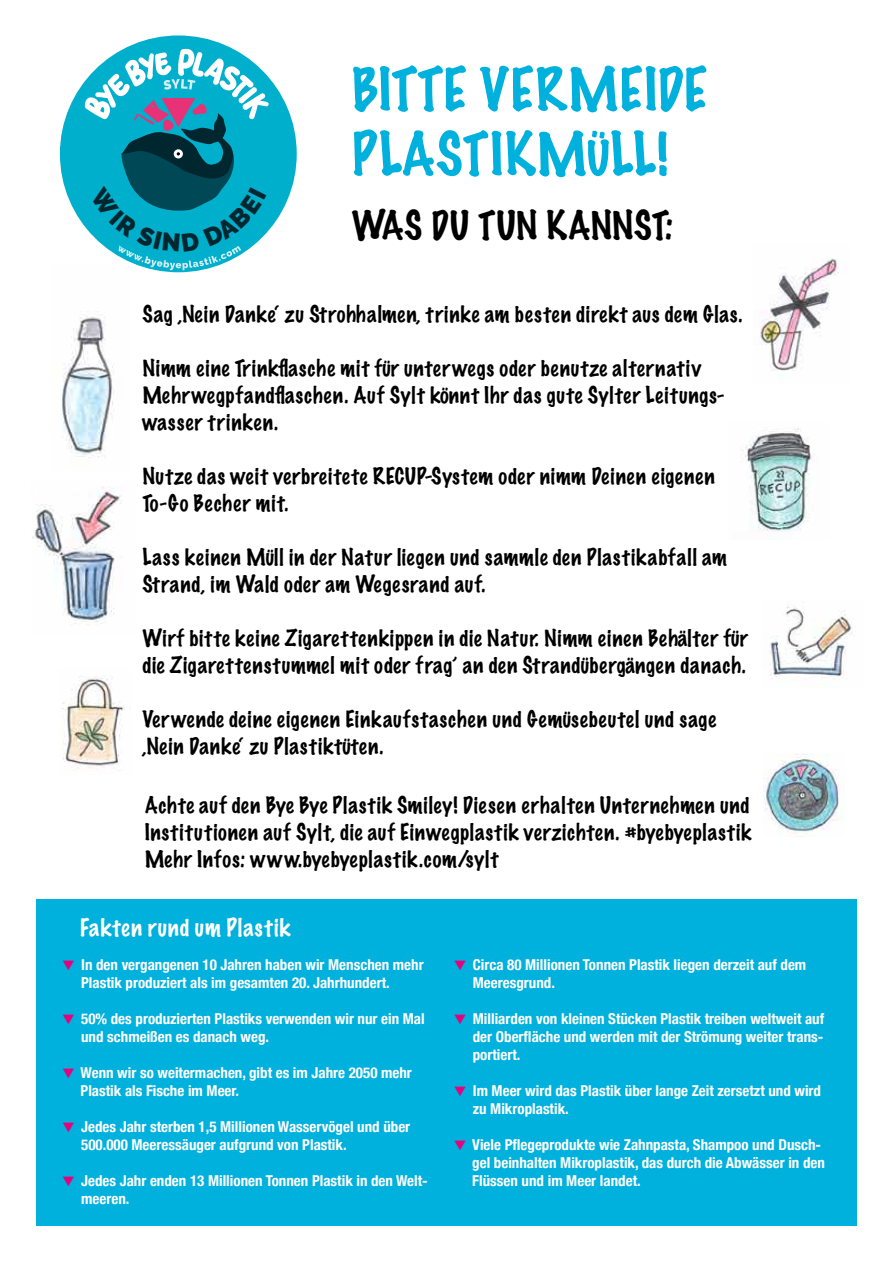
<style>
.page{position:relative;width:893px;height:1263px;background:#fff}
.page>*{position:absolute;margin:0;border:0;box-sizing:border-box;transform-origin:0 0}
.t1{font:100 54px/64.8px "Marker Felt";color:#00b0dd}
.t2{font:100 36px "Marker Felt";letter-spacing:.01em;color:#000}
.t3{font:100 22.5px "Marker Felt";letter-spacing:.045em;color:#fff}
.t4{font:100 21px/27px "Marker Felt";letter-spacing:.04em;color:#000}
.t5{font:700 condensed 15px/18px "Helvetica Neue";color:#fff}
.s1{color:#e6007d}
</style>
<div class="page">
<img style="left:760px;top:258px;width:79px;height:121px">
<div style="left:60px;top:35px;width:237px;height:237px;background:#00afcb;border-radius:50%"></div>
<div style="left:37px;top:899px;width:820px;height:326px;background:#00b0dd"></div>
<img style="left:62px;top:311px;width:52px;height:147px">
<img style="left:741px;top:428px;width:74px;height:104px">
<img style="left:32px;top:487px;width:90px;height:138px">
<img style="left:769px;top:606px;width:86px;height:73px">
<img style="left:62px;top:676px;width:62px;height:93px">
<img style="left:764px;top:754px;width:75px;height:83px">
<svg style="left:84px;top:49px;width:185px;height:221px"></svg>
<h1 class="t1" style="left:352px;top:56px;width:356px">BITTE VERMEIDE<br>PLASTIKMÜLL!</h1>
<h2 class="t2" style="left:352px;top:197px;width:323px">WAS DU TUN KANNST:</h2>
<h3 class="t4" style="left:142px;top:300px;width:602px">Sag ,Nein Danke‘ zu Strohhalmen, trinke am besten direkt aus dem Glas.</h3>
<h3 class="t4" style="left:142px;top:354px;width:584px">Nimm eine Trinkflasche mit für unterwegs oder benutze alternativ<br>Mehrwegpfandflaschen. Auf Sylt könnt Ihr das gute Sylter Leitungs&shy;wasser trinken.</h3>
<h3 class="t4" style="left:142px;top:462px;width:574px">Nutze das weit verbreitete RECUP-System oder nimm Deinen eigenen<br>To-Go Becher mit.</h3>
<h3 class="t4" style="left:142px;top:543px;width:586px">Lass keinen Müll in der Natur liegen und sammle den Plastikabfall am<br>Strand, im Wald oder am Wegesrand auf.</h3>
<h3 class="t4" style="left:142px;top:624px;width:607px">Wirf bitte keine Zigarettenkippen in die Natur. Nimm einen Behälter für die Zigarettenstummel mit oder frag’ an den Strandübergängen danach.</h3>
<h3 class="t4" style="left:142px;top:705px;width:575px">Verwende deine eigenen Einkaufstaschen und Gemüsebeutel und sage ,Nein Danke‘ zu Plastiktüten.</h3>
<h3 class="t4" style="left:145px;top:791px;width:608px;text-align:justify">Achte auf den Bye Bye Plastik Smiley! Diesen erhalten Unternehmen und Institutionen auf Sylt, die auf Einwegplastik verzichten. #byebyeplastik Mehr Infos: www.byebyeplastik.com/sylt</h3>
<h3 class="t3" style="left:80px;top:910px;width:212px">Fakten rund um Plastik</h3>
<p class="t5" style="left:81px;top:954px;width:344px;text-indent:-19px"><span class="s1">▼</span> In den vergangenen 10 Jahren haben wir Menschen mehr<br>Plastik produziert als im gesamten 20. Jahrhundert.</p>
<p class="t5" style="left:81px;top:1008px;width:345px;text-indent:-19px"><span class="s1">▼</span> 50% des produzierten Plastiks verwenden wir nur ein Mal und schmeißen es danach weg.</p>
<p class="t5" style="left:81px;top:1062px;width:333px;text-indent:-18px"><span class="s1">▼</span> Wenn wir so weitermachen, gibt es im Jahre 2050 mehr<br>Plastik als Fische im Meer.</p>
<p class="t5" style="left:81px;top:1116px;width:331px;text-indent:-19px"><span class="s1">▼</span> Jedes Jahr sterben 1,5 Millionen Wasservögel und über<br>500.000 Meeressäuger aufgrund von Plastik.</p>
<p class="t5" style="left:81px;top:1170px;width:348px;text-indent:-19px"><span class="s1">▼</span> Jedes Jahr enden 13 Millionen Tonnen Plastik in den Welt&shy;meeren.</p>
<p class="t5" style="left:473px;top:954px;width:335px;text-indent:-19px"><span class="s1">▼</span> Circa 80 Millionen Tonnen Plastik liegen derzeit auf dem<br>Meeresgrund.</p>
<p class="t5" style="left:473px;top:1008px;width:353px;text-align:justify;text-indent:-19px"><span class="s1">▼</span> Milliarden von kleinen Stücken Plastik treiben weltweit auf der Oberfläche und werden mit der Strömung weiter trans&shy;portiert.</p>
<p class="t5" style="left:473px;top:1080px;width:350px;text-indent:-19px"><span class="s1">▼</span> Im Meer wird das Plastik über lange Zeit zersetzt und wird zu Mikroplastik.</p>
<p class="t5" style="left:472px;top:1134px;width:354px;text-indent:-18px"><span class="s1">▼</span> Viele Pflegeprodukte wie Zahnpasta, Shampoo und Dusch&shy;gel beinhalten Mikroplastik, das durch die Abwässer in den<br>Flüssen und im Meer landet.</p>
</div>
